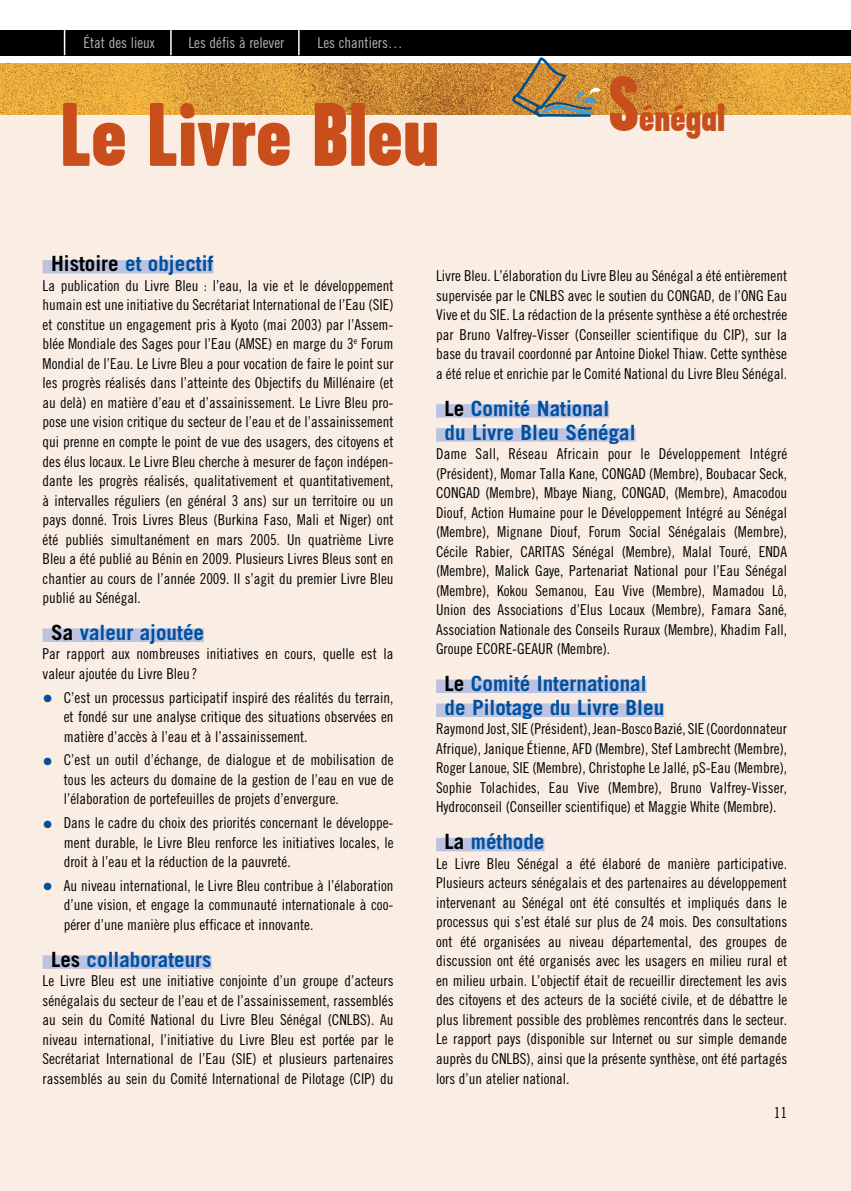
<style>
.page{position:relative;width:851px;height:1191px;background:#fff}
.page>*{position:absolute;margin:0;border:0;box-sizing:border-box;transform-origin:0 0}
.t1{font:900 90px "Garage Gothic";color:#c84e1b}
.t2{font:900 39.3px "Garage Gothic";color:#c84e1b}
.t3{font:700 21px/24px "Trade Gothic";color:#00509e}
.t4{font:15px/19.5px "Trade Gothic Cond Eighteen";color:#000;text-align:justify}
.t5{font:15px "Trade Gothic Cond Eighteen";color:#b1b3b4}
.s1{font-size:78.45px}
.s2{color:#000}
.s3{font-size:21px;color:#00509e}
</style>
<div class="page">
<div style="left:0;top:97px;width:850px;height:1094px;background:#faeee4"></div>
<div style="left:0;top:30px;width:850px;height:25px;background:#000"></div>
<img style="left:0;top:64px;width:850px;height:51px">
<div style="left:43px;top:260px;width:170px;height:13px;background:#bcc3e1"></div>
<div style="left:43px;top:628px;width:161px;height:14px;background:#bcc3e1"></div>
<div style="left:43px;top:955px;width:168px;height:13px;background:#bcc3e1"></div>
<div style="left:436px;top:404px;width:173px;height:14px;background:#bcc3e1"></div>
<div style="left:436px;top:428px;width:199px;height:14px;background:#bcc3e1"></div>
<div style="left:436px;top:679px;width:210px;height:14px;background:#bcc3e1"></div>
<div style="left:436px;top:703px;width:228px;height:14px;background:#bcc3e1"></div>
<div style="left:436px;top:838px;width:108px;height:13px;background:#bcc3e1"></div>
<svg style="left:512px;top:57px;width:88px;height:60px;background:#b59460"></svg>
<hr style="left:170px;top:30px;width:2px;height:25px;background:#fff">
<svg style="left:298px;top:30px;width:1px;height:25px"></svg>
<svg style="left:64px;top:30px;width:1px;height:25px"></svg>
<p class="t5" style="left:83px;top:34px;width:73px">État des lieux</p>
<p class="t5" style="left:188px;top:34px;width:97px">Les défis à relever</p>
<p class="t5" style="left:317px;top:34px;width:87px">Les chantiers…</p>
<h1 class="t1" style="left:60px;top:85px;width:381px">Le Livre Bleu</h1>
<h2 class="t2" style="left:608px;top:96px;width:118px"><span class="s1">S</span>énégal</h2>
<h3 class="t3" style="left:51px;top:252px;width:164px"><span class="s2">Histoire</span> et objectif</h3>
<p class="t4" style="left:43px;top:276px;width:352px">La publication du Livre Bleu : l’eau, la vie et le développement humain est une initiative du Secrétariat International de l’Eau (SIE) et constitue un engagement pris à Kyoto (mai 2003) par l’Assem&shy;blée Mondiale des Sages pour l’Eau (AMSE) en marge du 3<sup>e</sup> Forum Mondial de l’Eau. Le Livre Bleu a pour vocation de faire le point sur les progrès réalisés dans l’atteinte des Objectifs du Millénaire (et au delà) en matière d’eau et d’assainissement. Le Livre Bleu pro&shy;pose une vision critique du secteur de l’eau et de l’assainissement qui prenne en compte le point de vue des usagers, des citoyens et des élus locaux. Le Livre Bleu cherche à mesurer de façon indépen&shy;dante les progrès réalisés, qualitativement et quantitativement, à intervalles réguliers (en général 3 ans) sur un territoire ou un pays donné. Trois Livres Bleus (Burkina Faso, Mali et Niger) ont été publiés simultanément en mars 2005. Un quatrième Livre Bleu a été publié au Bénin en 2009. Plusieurs Livres Bleus sont en chantier au cours de l’année 2009. Il s’agit du premier Livre Bleu publié au Sénégal.</p>
<h3 class="t3" style="left:51px;top:620px;width:154px"><span class="s2">Sa</span> valeur ajoutée</h3>
<p class="t4" style="left:43px;top:644px;width:352px">Par rapport aux nombreuses initiatives en cours, quelle est la valeur ajoutée du Livre Bleu ?</p>
<p class="t4" style="left:64px;top:687px;width:331px;text-indent:-21px"><span class="s3">•</span> C’est un processus participatif inspiré des réalités du terrain, et fondé sur une analyse critique des situations observées en matière d’accès à l’eau et à l’assainissement.</p>
<p class="t4" style="left:64px;top:750px;width:331px;text-indent:-21px"><span class="s3">•</span> C’est un outil d’échange, de dialogue et de mobilisation de tous les acteurs du domaine de la gestion de l’eau en vue de l’élaboration de portefeuilles de projets d’envergure.</p>
<p class="t4" style="left:64px;top:813px;width:331px;text-indent:-21px"><span class="s3">•</span> Dans le cadre du choix des priorités concernant le développe&shy;ment durable, le Livre Bleu renforce les initiatives locales, le droit à l’eau et la réduction de la pauvreté.</p>
<p class="t4" style="left:64px;top:875px;width:331px;text-indent:-21px"><span class="s3">•</span> Au niveau international, le Livre Bleu contribue à l’élaboration d’une vision, et engage la communauté internationale à coo&shy;pérer d’une manière plus efficace et innovante.</p>
<h3 class="t3" style="left:51px;top:947px;width:162px"><span class="s2">Les</span> collaborateurs</h3>
<p class="t4" style="left:43px;top:971px;width:352px">Le Livre Bleu est une initiative conjointe d’un groupe d’acteurs sénégalais du secteur de l’eau et de l’assainissement, rassemblés au sein du Comité National du Livre Bleu Sénégal (CNLBS). Au niveau international, l’initiative du Livre Bleu est portée par le Secrétariat International de l’Eau (SIE) et plusieurs partenaires rassemblés au sein du Comité International de Pilotage (CIP) du</p>
<p class="t4" style="left:436px;top:266px;width:352px">Livre Bleu. L’élaboration du Livre Bleu au Sénégal a été entièrement supervisée par le CNLBS avec le soutien du CONGAD, de l’ONG Eau Vive et du SIE. La rédaction de la présente synthèse a été orchestrée par Bruno Valfrey-Visser (Conseiller scientifique du CIP), sur la base du travail coordonné par Antoine Diokel Thiaw. Cette synthèse a été relue et enrichie par le Comité National du Livre Bleu Sénégal.</p>
<h3 class="t3" style="left:444px;top:396px;width:192px"><span class="s2">Le</span> Comité National du Livre Bleu Sénégal</h3>
<p class="t4" style="left:436px;top:444px;width:353px">Dame Sall, Réseau Africain pour le Développement Intégré (Président), Momar Talla Kane, CONGAD (Membre), Boubacar Seck, CONGAD (Membre), Mbaye Niang, CONGAD, (Membre), Amacodou Diouf, Action Humaine pour le Développement Intégré au Sénégal (Membre), Mignane Diouf, Forum Social Sénégalais (Membre), Cécile Rabier, CARITAS Sénégal (Membre), Malal Touré, ENDA (Membre), Malick Gaye, Partenariat National pour l’Eau Sénégal (Membre), Kokou Semanou, Eau Vive (Membre), Mamadou Lô, Union des Associations d’Elus Locaux (Membre), Famara Sané, Association Nationale des Conseils Ruraux (Membre), Khadim Fall, Groupe ECORE-GEAUR (Membre).</p>
<h3 class="t3" style="left:444px;top:671px;width:221px"><span class="s2">Le</span> Comité International de Pilotage du Livre Bleu</h3>
<p class="t4" style="left:436px;top:719px;width:352px">Raymond Jost, SIE (Président), Jean-Bosco Bazié, SIE (Coordonnateur Afrique), Janique Étienne, AFD (Membre), Stef Lambrecht (Membre), Roger Lanoue, SIE (Membre), Christophe Le Jallé, pS-Eau (Membre), Sophie Tolachides, Eau Vive (Membre), Bruno Valfrey-Visser, Hydroconseil (Conseiller scientifique) et Maggie White (Membre).</p>
<h3 class="t3" style="left:444px;top:829px;width:101px"><span class="s2">La</span> méthode</h3>
<p class="t4" style="left:436px;top:853px;width:352px">Le Livre Bleu Sénégal a été élaboré de manière participative.<br>Plusieurs acteurs sénégalais et des partenaires au développement intervenant au Sénégal ont été consultés et impliqués dans le processus qui s’est étalé sur plus de 24 mois. Des consultations ont été organisées au niveau départemental, des groupes de discussion ont été organisés avec les usagers en milieu rural et en milieu urbain. L’objectif était de recueillir directement les avis des citoyens et des acteurs de la société civile, et de débattre le plus librement possible des problèmes rencontrés dans le secteur.<br>Le rapport pays (disponible sur Internet ou sur simple demande auprès du CNLBS), ainsi que la présente synthèse, ont été partagés lors d’un atelier national.</p>
<p class="t4" style="left:773px;top:1102px;width:15px">11</p>
</div>
